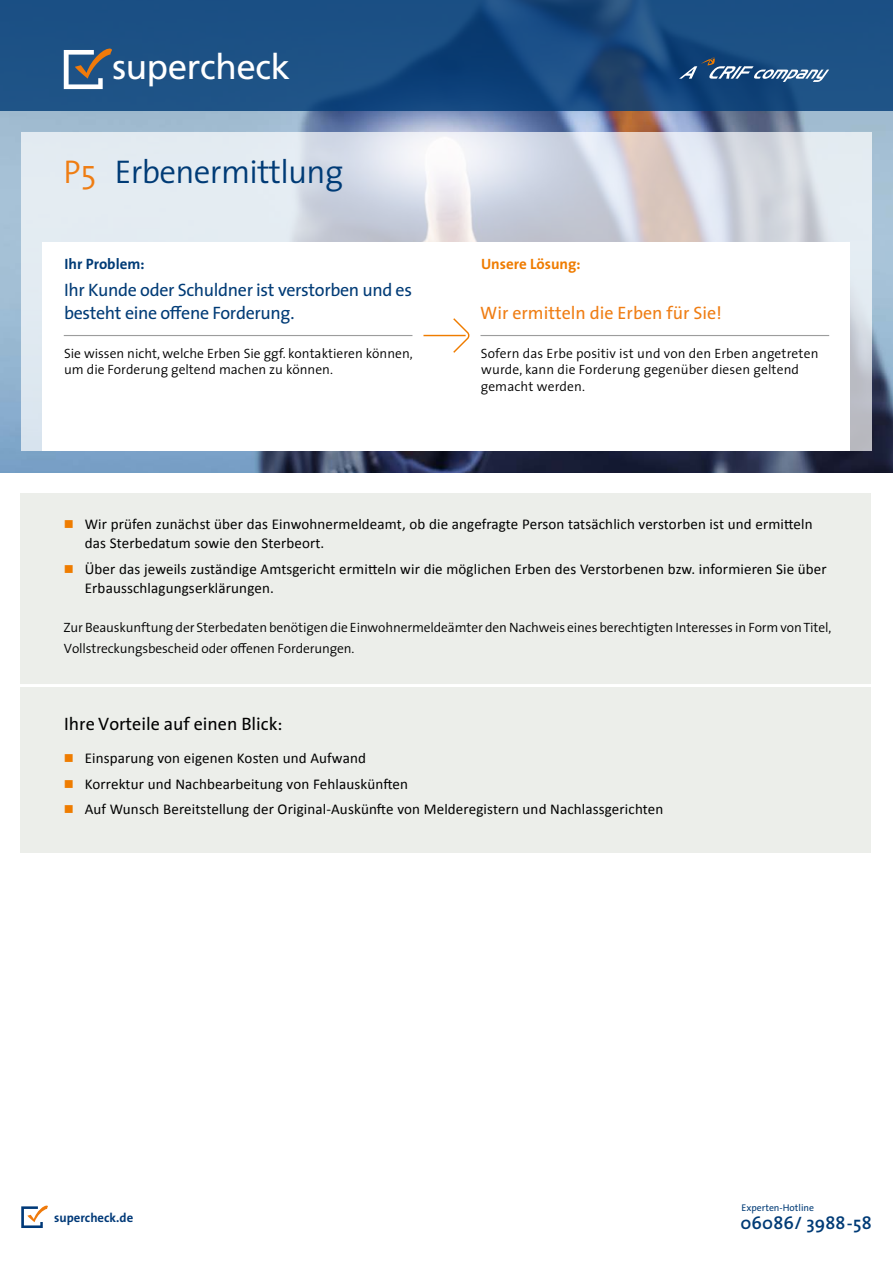
<style>
.page{position:relative;width:893px;height:1263px;background:#fff}
.page>*{position:absolute;margin:0;border:0;box-sizing:border-box;transform-origin:0 0}
.t1{font:34.95px "Frutiger";letter-spacing:-.01em;color:#fff}
.t2{font:300 33px "The Sans";letter-spacing:-.02em;color:#003b76}
.t3{font:18px/22.5px "The Sans";letter-spacing:-.02em;color:#003b76}
.t4{font:18px "The Sans";color:#ef7d13}
.t5{font:18px "The Sans";color:#000}
.t6{font:600 18px "The Sans";letter-spacing:.01em;color:#003b76}
.t7{font:15px/19.5px "Calibri";letter-spacing:.01em;color:#000}
.t8{font:700 15px "The Sans";color:#ef7c00}
.t9{font:700 15px "The Sans";color:#003b76}
.t10{font:300 13.5px/16.5px "The Sans";color:#000}
.t11{font:700 12.75px "The Sans";color:#003978}
.t12{font:9.75px "The Sans";color:#003b76}
.s1{color:#ef7d13}
</style>
<div class="page">
<svg style="left:21px;top:1205px;width:27px;height:23px"></svg>
<img style="left:0;top:111px;width:893px;height:361px">
<svg style="left:0;top:0;width:893px;height:111px;background:#194c81"></svg>
<svg style="left:64px;top:47px;width:50px;height:42px"></svg>
<svg style="left:679px;top:57px;width:150px;height:25px;background:#3f6791"></svg>
<svg style="left:21px;top:132px;width:851px;height:319px;background:#dadfe6"></svg>
<svg style="left:43px;top:242px;width:807px;height:209px"></svg>
<svg style="left:452px;top:317px;width:19px;height:37px"></svg>
<hr style="left:423px;top:335px;width:43px;height:1px;background:#ef7c00">
<hr style="left:480px;top:335px;width:349px;height:1px;background:#9c9d9d">
<hr style="left:64px;top:335px;width:348px;height:1px;background:#9c9d9d">
<div style="left:20px;top:493px;width:850px;height:360px;background:#eceeea"></div>
<hr style="left:0;top:684px;width:893px;height:3px;background:#fff">
<svg style="left:65px;top:520px;width:8px;height:7px"></svg>
<svg style="left:65px;top:565px;width:8px;height:7px"></svg>
<svg style="left:65px;top:754px;width:8px;height:8px"></svg>
<svg style="left:65px;top:780px;width:8px;height:8px"></svg>
<svg style="left:65px;top:805px;width:8px;height:8px"></svg>
<h1 class="t1" style="left:112px;top:46px;width:179px">supercheck</h1>
<h2 class="t2" style="left:63px;top:145px;width:281px"><span class="s1">P5</span> Erbenermittlung</h2>
<p class="t9" style="left:65px;top:252px;width:81px">Ihr Problem:</p>
<p class="t3" style="left:64px;top:279px;width:349px">Ihr Kunde oder Schuldner ist verstorben und es besteht eine offene Forderung.</p>
<p class="t10" style="left:64px;top:345px;width:350px">Sie wissen nicht, welche Erben Sie ggf. kontaktieren können, um die Forderung geltend machen zu können.</p>
<p class="t8" style="left:481px;top:252px;width:101px">Unsere Lösung:</p>
<p class="t4" style="left:480px;top:298px;width:243px">Wir ermitteln die Erben für Sie!</p>
<p class="t10" style="left:481px;top:345px;width:339px">Sofern das Erbe positiv ist und von den Erben angetreten wurde, kann die Forderung gegenüber diesen geltend gemacht werden.</p>
<p class="t7" style="left:85px;top:513px;width:729px">Wir prüfen zunächst über das Einwohnermeldeamt, ob die angefragte Person tatsächlich verstorben ist und ermitteln das Sterbedatum sowie den Sterbeort.</p>
<p class="t7" style="left:85px;top:558px;width:743px">Über das jeweils zuständige Amtsgericht ermitteln wir die möglichen Erben des Verstorbenen bzw. informieren Sie über<br>Erbausschlagungserklärungen.</p>
<p class="t10" style="left:63px;top:616px;width:769px;line-height:21px">Zur Beauskunftung der Sterbedaten benötigen die Einwohnermeldeämter den Nachweis eines berechtigten Interesses in Form von Titel,<br>Vollstreckungsbescheid oder offenen Forderungen.</p>
<p class="t5" style="left:64px;top:709px;width:220px">Ihre Vorteile auf einen Blick:</p>
<p class="t7" style="left:85px;top:745px;width:580px;line-height:25.5px">Einsparung von eigenen Kosten und Aufwand<br>Korrektur und Nachbearbeitung von Fehlauskünften<br>Auf Wunsch Bereitstellung der Original-Auskünfte von Melderegistern und Nachlassgerichten</p>
<p class="t11" style="left:54px;top:1206px;width:81px">supercheck.de</p>
<p class="t12" style="left:742px;top:1200px;width:74px">Experten-Hotline</p>
<p class="t6" style="left:740px;top:1208px;width:133px">06086/ 3988 -58</p>
</div>
